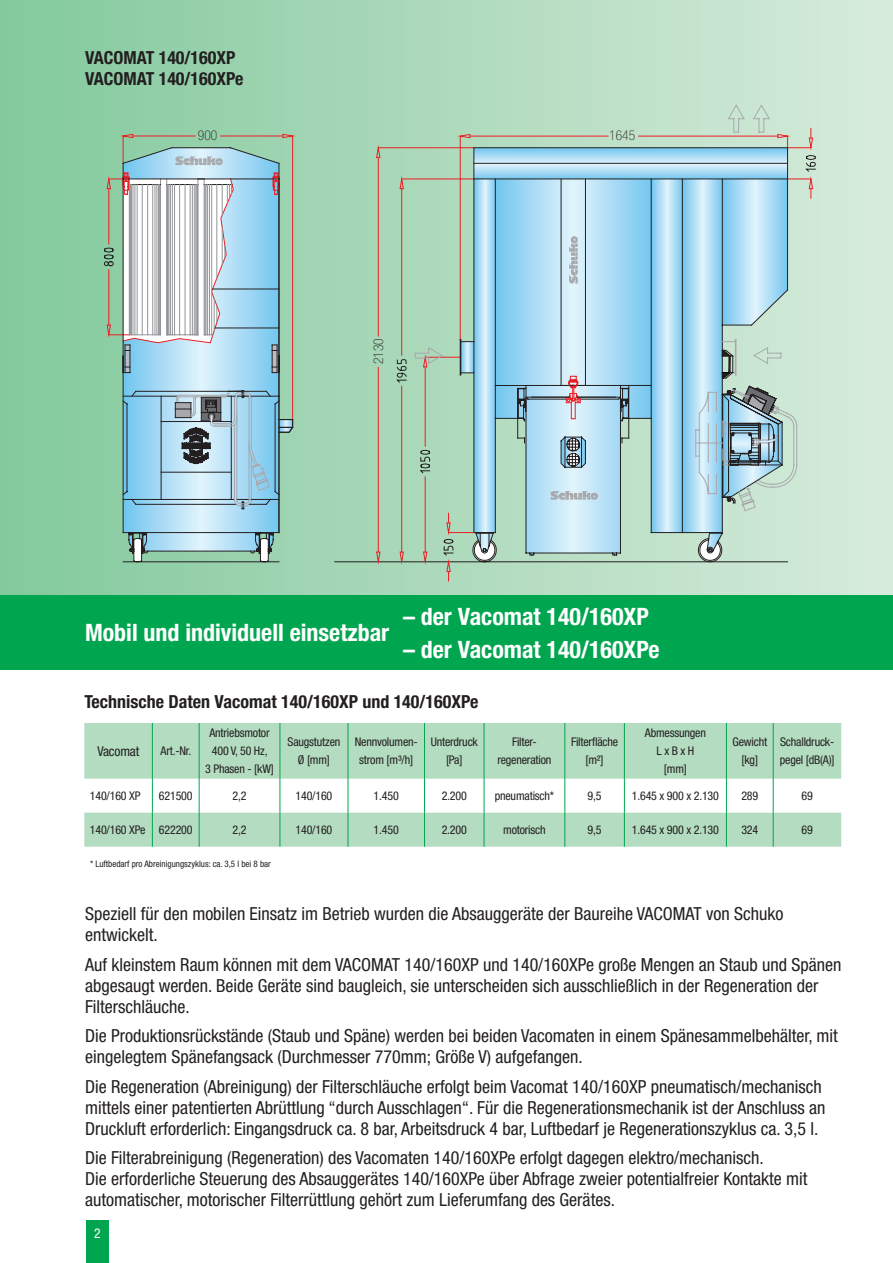
<style>
.page{position:relative;width:893px;height:1263px;background:#fff}
.page>*{position:absolute;margin:0;border:0;box-sizing:border-box;transform-origin:0 0}
.t1{font:700 condensed 24px "Helvetica Neue LT Pro";color:#fff}
.t2{font:condensed 18px/21px "Helvetica Neue LT Pro";color:#231f20}
.t3{font:700 condensed 18px/21px "Helvetica Neue LT Pro";color:#231f20}
.t4{font:100 condensed 13.5px "Helvetica Neue LT Pro";color:#231f20}
.t5{font:condensed 13.5px "Helvetica Neue LT Pro";letter-spacing:-.015em;color:#231f20}
.t6{font:condensed 13.5px "Helvetica Neue LT Pro";color:#fff}
.t7{font:condensed 12px/18px "Helvetica Neue LT Pro";letter-spacing:-.015em;color:#231f20;text-align:center}
.t8{font:condensed 9px "Helvetica Neue LT Pro";color:#231f20}
</style>
<div class="page">
<div style="left:0;top:0;width:893px;height:595px;background:linear-gradient(to right,#82c99c,#d8ebdc)"></div>
<div style="left:0;top:595px;width:893px;height:75px;background:#00a54f"></div>
<svg style="left:84px;top:723px;width:757px;height:124px;fill:#b3dcc0"></svg>
<hr style="left:152px;top:723px;width:1px;height:56px;background:#00a54f">
<hr style="left:199px;top:723px;width:1px;height:56px;background:#00a54f">
<hr style="left:280px;top:723px;width:1px;height:56px;background:#00a54f">
<hr style="left:348px;top:723px;width:1px;height:56px;background:#00a54f">
<hr style="left:424px;top:723px;width:1px;height:56px;background:#00a54f">
<hr style="left:484px;top:723px;width:1px;height:56px;background:#00a54f">
<hr style="left:564px;top:723px;width:1px;height:56px;background:#00a54f">
<hr style="left:624px;top:723px;width:1px;height:56px;background:#00a54f">
<hr style="left:726px;top:723px;width:1px;height:56px;background:#00a54f">
<hr style="left:773px;top:723px;width:1px;height:56px;background:#00a54f">
<hr style="left:152px;top:779px;width:1px;height:34px;background:#00a54f">
<hr style="left:199px;top:779px;width:1px;height:34px;background:#00a54f">
<hr style="left:280px;top:779px;width:1px;height:34px;background:#00a54f">
<hr style="left:348px;top:779px;width:1px;height:34px;background:#00a54f">
<hr style="left:424px;top:779px;width:1px;height:34px;background:#00a54f">
<hr style="left:484px;top:779px;width:1px;height:34px;background:#00a54f">
<hr style="left:564px;top:779px;width:1px;height:34px;background:#00a54f">
<hr style="left:624px;top:779px;width:1px;height:34px;background:#00a54f">
<hr style="left:726px;top:779px;width:1px;height:34px;background:#00a54f">
<hr style="left:773px;top:779px;width:1px;height:34px;background:#00a54f">
<hr style="left:152px;top:813px;width:1px;height:34px;background:#00a54f">
<hr style="left:199px;top:813px;width:1px;height:34px;background:#00a54f">
<hr style="left:280px;top:813px;width:1px;height:34px;background:#00a54f">
<hr style="left:348px;top:813px;width:1px;height:34px;background:#00a54f">
<hr style="left:424px;top:813px;width:1px;height:34px;background:#00a54f">
<hr style="left:484px;top:813px;width:1px;height:34px;background:#00a54f">
<hr style="left:564px;top:813px;width:1px;height:34px;background:#00a54f">
<hr style="left:624px;top:813px;width:1px;height:34px;background:#00a54f">
<hr style="left:726px;top:813px;width:1px;height:34px;background:#00a54f">
<hr style="left:773px;top:813px;width:1px;height:34px;background:#00a54f">
<div style="left:86px;top:1220px;width:23px;height:43px;background:#00a54f"></div>
<div style="left:334px;top:147px;width:81px;height:415px;background:#a5d7b6"></div>
<hr style="left:378px;top:147px;width:96px;height:1px;background:#ee1d23">
<svg style="left:376px;top:145px;width:5px;height:420px;background:#b4b19a"></svg>
<hr style="left:402px;top:179px;width:72px;height:1px;background:#ee1d23">
<svg style="left:396px;top:176px;width:11px;height:389px;background:#acc3a8"></svg>
<svg style="left:104px;top:134px;width:192px;height:429px;background:#a7c9ce"></svg>
<svg style="left:415px;top:104px;width:400px;height:477px;background:#aed4d7"></svg>
<p class="t3" style="left:85px;top:47px;width:160px">VACOMAT 140/160XP<br>VACOMAT 140/160XPe</p>
<p class="t4" style="left:198px;top:128px;width:21px">900</p>
<p class="t4" style="left:609px;top:128px;width:27px">1645</p>
<p class="t4" style="left:371px;top:364px;width:27px;rotate:-90deg">2130</p>
<h1 class="t1" style="left:85px;top:618px;width:306px">Mobil und individuell einsetzbar</h1>
<h1 class="t1" style="left:403px;top:602px;width:247px">– der Vacomat 140/160XP</h1>
<h1 class="t1" style="left:403px;top:635px;width:258px">– der Vacomat 140/160XPe</h1>
<p class="t3" style="left:84px;top:691px;width:396px">Technische Daten Vacomat 140/160XP und 140/160XPe</p>
<p class="t5" style="left:97px;top:743px;width:43px">Vacomat</p>
<p class="t7" style="left:161px;top:742px;width:32px">Art.-Nr.</p>
<p class="t7" style="left:205px;top:724px;width:70px">Antriebsmotor<br>400 V, 50 Hz,<br>3 Phasen - [kW]</p>
<p class="t7" style="left:288px;top:733px;width:54px">Saugstutzen<br>Ø [mm]</p>
<p class="t7" style="left:355px;top:733px;width:65px">Nennvolumen&shy;strom [m³/h]</p>
<p class="t7" style="left:431px;top:733px;width:49px">Unterdruck [Pa]</p>
<p class="t7" style="left:497px;top:733px;width:56px">Filter&shy;regeneration</p>
<p class="t7" style="left:571px;top:733px;width:49px">Filterfläche [m²]</p>
<p class="t7" style="left:645px;top:724px;width:63px">Abmessungen<br>L x B x H [mm]</p>
<p class="t7" style="left:732px;top:733px;width:36px">Gewicht [kg]</p>
<p class="t7" style="left:780px;top:733px;width:56px;text-align:left">Schalldruck&shy;pegel [dB(A)]</p>
<p class="t7" style="left:90px;top:786px;width:52px">140/160 XP</p>
<p class="t7" style="left:159px;top:786px;width:35px">621500</p>
<p class="t7" style="left:233px;top:786px;width:16px">2,2</p>
<p class="t7" style="left:296px;top:786px;width:38px">140/160</p>
<p class="t7" style="left:374px;top:786px;width:27px">1.450</p>
<p class="t7" style="left:442px;top:786px;width:27px">2.200</p>
<p class="t7" style="left:495px;top:786px;width:61px">pneumatisch*</p>
<p class="t7" style="left:588px;top:786px;width:16px">9,5</p>
<p class="t7" style="left:632px;top:786px;width:89px">1.645 x 900 x 2.130</p>
<p class="t7" style="left:741px;top:786px;width:18px">289</p>
<p class="t7" style="left:801px;top:786px;width:13px">69</p>
<p class="t7" style="left:90px;top:820px;width:104px">140/160 XPe 622200</p>
<p class="t7" style="left:233px;top:820px;width:16px">2,2</p>
<p class="t7" style="left:296px;top:820px;width:38px">140/160</p>
<p class="t7" style="left:374px;top:820px;width:27px">1.450</p>
<p class="t7" style="left:442px;top:820px;width:27px">2.200</p>
<p class="t7" style="left:503px;top:820px;width:44px">motorisch</p>
<p class="t7" style="left:588px;top:820px;width:16px">9,5</p>
<p class="t7" style="left:632px;top:820px;width:89px">1.645 x 900 x 2.130</p>
<p class="t7" style="left:741px;top:820px;width:18px">324</p>
<p class="t7" style="left:801px;top:820px;width:13px">69</p>
<p class="t8" style="left:90px;top:859px;width:182px">* Luftbedarf pro Abreinigungszyklus: ca. 3,5 l bei 8 bar</p>
<p class="t2" style="left:85px;top:903px;width:700px">Speziell für den mobilen Einsatz im Betrieb wurden die Absauggeräte der Baureihe VACOMAT von Schuko entwickelt.</p>
<p class="t2" style="left:85px;top:953px;width:758px">Auf kleinstem Raum können mit dem VACOMAT 140/160XP und 140/160XPe große Mengen an Staub und Spänen abgesaugt werden. Beide Geräte sind baugleich, sie unterscheiden sich ausschließlich in der Regeneration der<br>Filterschläuche.</p>
<p class="t2" style="left:85px;top:1025px;width:754px">Die Produktionsrückstände (Staub und Späne) werden bei beiden Vacomaten in einem Spänesammelbehälter, mit eingelegtem Spänefangsack (Durchmesser 770mm; Größe V) aufgefangen.</p>
<p class="t2" style="left:85px;top:1075px;width:742px">Die Regeneration (Abreinigung) der Filterschläuche erfolgt beim Vacomat 140/160XP pneumatisch/mechanisch mittels einer patentierten Abrüttlung “durch Ausschlagen“. Für die Regenerationsmechanik ist der Anschluss an<br>Druckluft erforderlich: Eingangsdruck ca. 8 bar, Arbeitsdruck 4 bar, Luftbedarf je Regenerationszyklus ca. 3,5 l.</p>
<p class="t2" style="left:85px;top:1147px;width:724px">Die Filterabreinigung (Regeneration) des Vacomaten 140/160XPe erfolgt dagegen elektro/mechanisch.<br>Die erforderliche Steuerung des Absauggerätes 140/160XPe über Abfrage zweier potentialfreier Kontakte mit automatischer, motorischer Filterrüttlung gehört zum Lieferumfang des Gerätes.</p>
<p class="t6" style="left:94px;top:1226px;width:8px">2</p>
</div>
